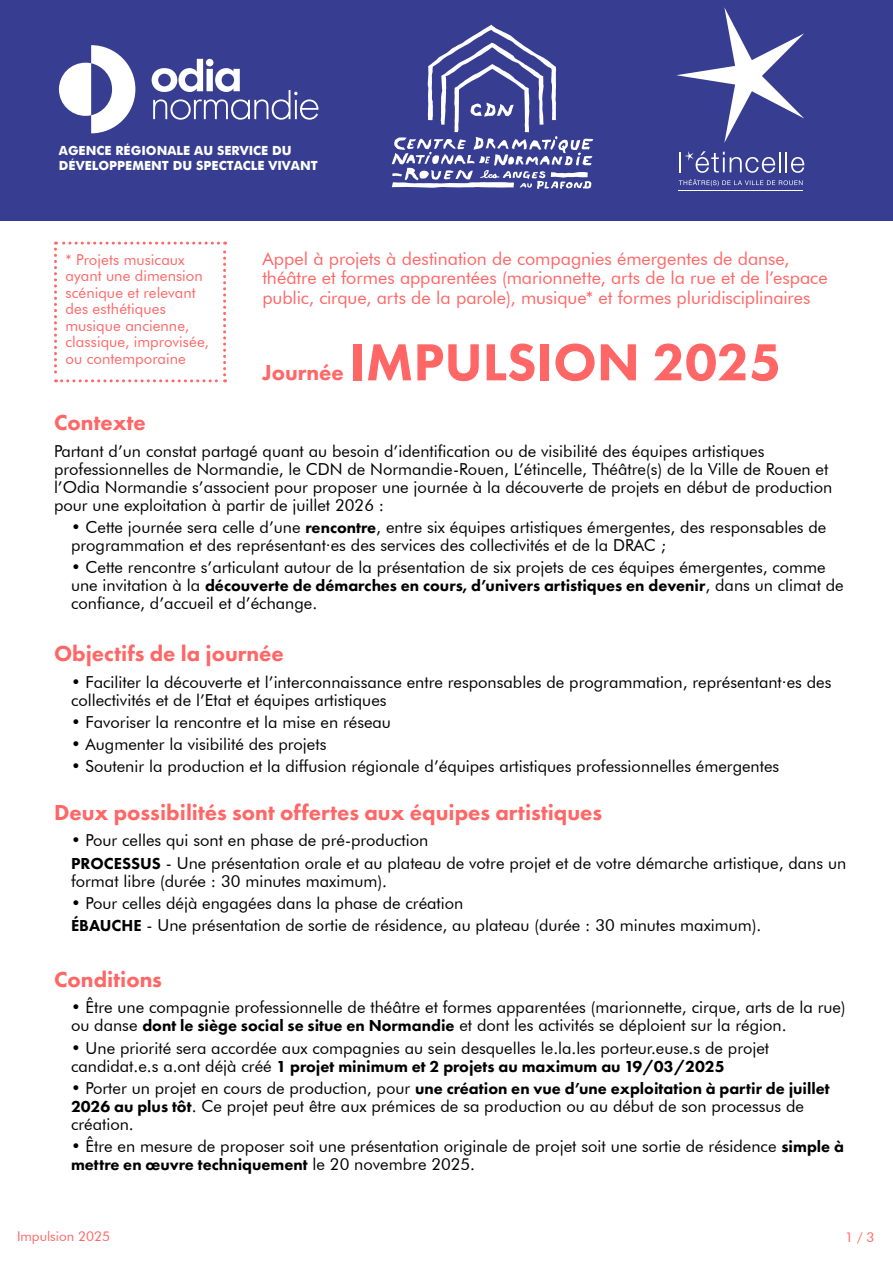
<style>
.page{position:relative;width:893px;height:1263px;background:#fff}
.page>*{position:absolute;margin:0;border:0;box-sizing:border-box;transform-origin:0 0}
.t1{font:800 54px "Futura PT";color:#f66}
.t2{font:800 22.5px "Futura PT";color:#f66}
.t3{font:18px/19.5px "Futura BT";letter-spacing:-.005em;color:#f66}
.t4{font:16.5px/18px "Futura BT";color:#000}
.t5{font:800 16.5px "Futura PT";color:#000}
.t6{font:15px/16.5px "Futura BT";letter-spacing:.005em;color:#f66}
.t7{font:13.5px "Futura BT";color:#f66}
.t8{font:700 12.6px/15.1px "Futura";color:#fff}
.s1{font-family:"Futura PT";font-weight:800}
.s2{font-family:"Futura BT";font-weight:400}
</style>
<div class="page">
<svg style="left:54px;top:242px;width:172px;height:140px"></svg>
<div style="left:0;top:0;width:893px;height:221px;background:#373e91"></div>
<svg style="left:59px;top:45px;width:76px;height:88px"></svg>
<svg style="left:152px;top:59px;width:167px;height:61px"></svg>
<svg style="left:392px;top:25px;width:201px;height:164px"></svg>
<svg style="left:676px;top:7px;width:128px;height:136px"></svg>
<hr style="left:679px;top:191px;width:124px;height:1px;background:#fff">
<hr style="left:679px;top:152px;width:2px;height:20px;background:#fff">
<hr style="left:779px;top:152px;width:2px;height:20px;background:#fff">
<hr style="left:785px;top:152px;width:2px;height:20px;background:#fff">
<svg style="left:791px;top:157px;width:13px;height:16px"></svg>
<svg style="left:685px;top:151px;width:90px;height:22px"></svg>
<svg style="left:679px;top:179px;width:123px;height:7px"></svg>
<p class="t8" style="left:59px;top:142px;width:260px">AGENCE RÉGIONALE AU SERVICE DU<br>DÉVELOPPEMENT DU SPECTACLE VIVANT</p>
<p class="t6" style="left:66px;top:251px;width:145px">* Projets musicaux ayant une dimension scénique et relevant des esthétiques musique ancienne, classique, improvisée, ou contemporaine</p>
<p class="t3" style="left:262px;top:248px;width:567px">Appel à projets à destination de compagnies émergentes de danse, théâtre et formes apparentées (marionnette, arts de la rue et de l’espace public, cirque, arts de la parole), musique* et formes pluridisciplinaires</p>
<h2 class="t2" style="left:262px;top:359px;width:83px">Journée</h2>
<h1 class="t1" style="left:349px;top:329px;width:434px">IMPULSION 2025</h1>
<h2 class="t2" style="left:54px;top:409px;width:93px">Contexte</h2>
<p class="t4" style="left:54px;top:442px;width:780px">Partant d’un constat partagé quant au besoin d’identification ou de visibilité des équipes artistiques professionnelles de Normandie, le CDN de Normandie-Rouen, L’étincelle, Théâtre(s) de la Ville de Rouen et l’Odia Normandie s’associent pour proposer une journée à la découverte de projets en début de production pour une exploitation à partir de juillet 2026 :</p>
<p class="t4" style="left:71px;top:518px;width:757px">• Cette journée sera celle d’une <span class="s1">rencontre</span>, entre six équipes artistiques émergentes, des responsables de programmation et des représentant·es des services des collectivités et de la DRAC ;</p>
<p class="t4" style="left:71px;top:558px;width:756px">• Cette rencontre s’articulant autour de la présentation de six projets de ces équipes émergentes, comme</p>
<p class="t5" style="left:71px;top:576px;width:774px"><span class="s2">une invitation à la</span> découverte de démarches en cours, d’univers artistiques en devenir<span class="s2">, dans un climat de</span></p>
<p class="t4" style="left:71px;top:594px;width:248px">confiance, d’accueil et d’échange.</p>
<h2 class="t2" style="left:54px;top:639px;width:231px">Objectifs de la journée</h2>
<p class="t4" style="left:71px;top:672px;width:762px">• Faciliter la découverte et l’interconnaissance entre responsables de programmation, représentant·es des collectivités et de l’Etat et équipes artistiques</p>
<p class="t4" style="left:71px;top:713px;width:321px">• Favoriser la rencontre et la mise en réseau</p>
<p class="t4" style="left:71px;top:735px;width:257px">• Augmenter la visibilité des projets</p>
<p class="t4" style="left:71px;top:757px;width:710px">• Soutenir la production et la diffusion régionale d’équipes artistiques professionnelles émergentes</p>
<h2 class="t2" style="left:54px;top:798px;width:550px">Deux possibilités sont offertes aux équipes artistiques</h2>
<p class="t4" style="left:71px;top:829px;width:777px;line-height:22.2px">• Pour celles qui sont en phase de pré-production<br><span class="s1">PROCESSUS</span> - Une présentation orale et au plateau de votre projet et de votre démarche artistique, dans un</p>
<p class="t4" style="left:71px;top:871px;width:318px">format libre (durée : 30 minutes maximum).</p>
<p class="t4" style="left:71px;top:892px;width:692px;line-height:22.2px">• Pour celles déjà engagées dans la phase de création<br><span class="s1">ÉBAUCHE</span> - Une présentation de sortie de résidence, au plateau (durée : 30 minutes maximum).</p>
<h2 class="t2" style="left:54px;top:965px;width:109px">Conditions</h2>
<p class="t4" style="left:71px;top:998px;width:776px">• Être une compagnie professionnelle de théâtre et formes apparentées (marionnette, cirque, arts de la rue) ou danse <span class="s1">dont le siège social se situe en Normandie</span> et dont les activités se déploient sur la région.</p>
<p class="t4" style="left:71px;top:1038px;width:700px">• Une priorité sera accordée aux compagnies au sein desquelles le.la.les porteur.euse.s de projet</p>
<p class="t5" style="left:71px;top:1056px;width:655px"><span class="s2">candidat.e.s a.ont déjà créé</span> 1 projet minimum et 2 projets au maximum au 19/03/2025</p>
<p class="t5" style="left:71px;top:1078px;width:760px"><span class="s2">• Porter un projet en cours de production, pour</span> une création en vue d’une exploitation à partir de juillet</p>
<p class="t4" style="left:71px;top:1097px;width:734px"><span class="s1">2026 au plus tôt</span>. Ce projet peut être aux prémices de sa production ou au début de son processus de création.</p>
<p class="t4" style="left:71px;top:1137px;width:774px">• Être en mesure de proposer soit une présentation originale de projet soit une sortie de résidence <span class="s1">simple à</span></p>
<p class="t5" style="left:71px;top:1154px;width:406px">mettre en œuvre techniquement <span class="s2">le 20 novembre 2025.</span></p>
<p class="t7" style="left:17px;top:1228px;width:95px">Impulsion 2025</p>
<p class="t7" style="left:845px;top:1229px;width:31px">1 / 3</p>
</div>
